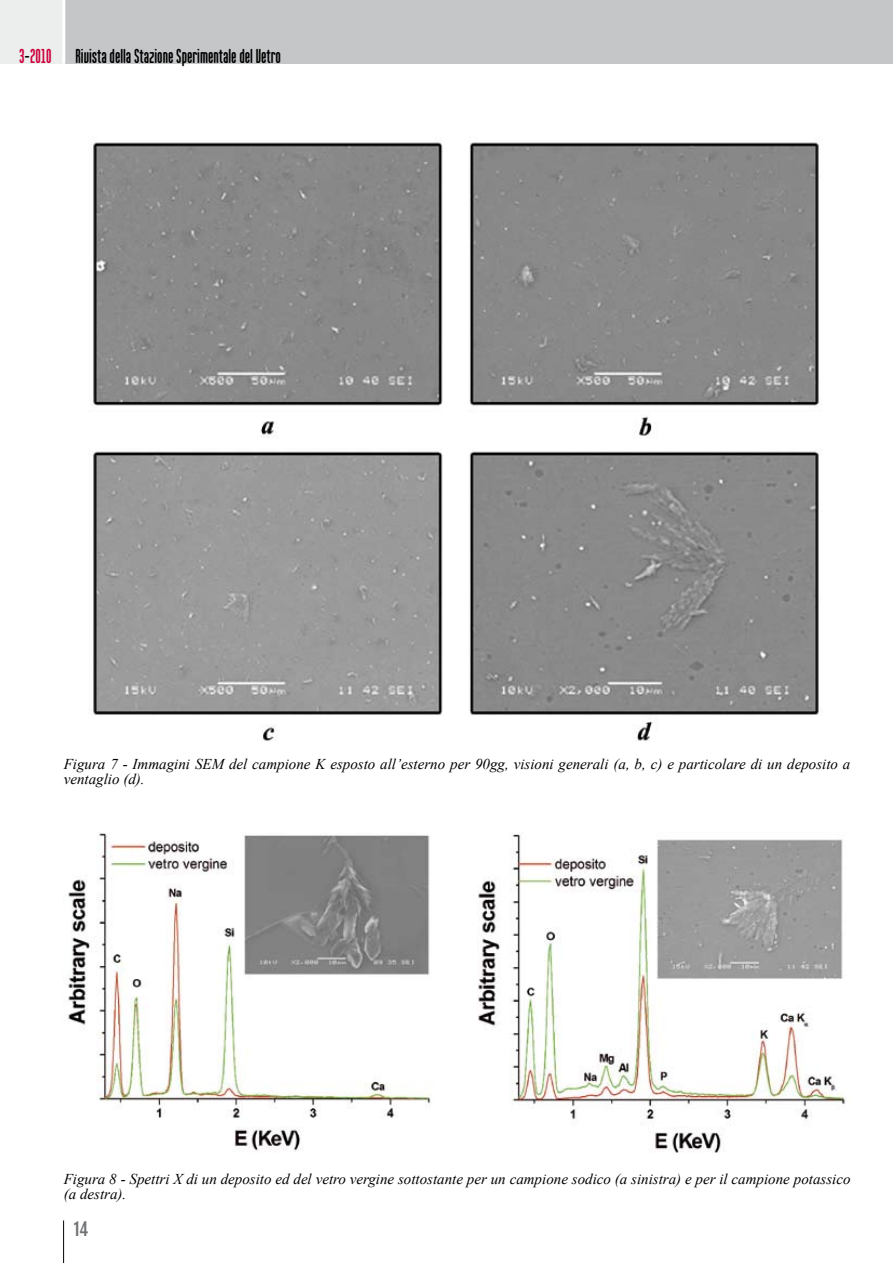
<style>
.page{position:relative;width:893px;height:1263px;background:#fff}
.page>*{position:absolute;margin:0;border:0;box-sizing:border-box;transform-origin:0 0}
.t1{font:700 condensed 21px "DIN Neuzeit Grotesk";color:#707173}
.t2{font:18px "Marten";color:#000}
.t3{font:18px "Marten";color:#ce003c}
.t4{font:italic 15px/15px "Times New Roman";color:#000}
.s1{color:#000}
</style>
<div class="page">
<div style="left:0;top:0;width:64px;height:64px;background:#eceded"></div>
<div style="left:64px;top:0;width:829px;height:64px;background:#c5c6c8"></div>
<hr style="left:63px;top:1220px;width:1px;height:43px;background:#000">
<hr style="left:62px;top:0;width:3px;height:64px;background:#fff">
<img style="left:67px;top:833px;width:364px;height:318px">
<img style="left:478px;top:834px;width:368px;height:319px">
<img style="left:89px;top:142px;width:731px;height:600px">
<p class="t3" style="left:19px;top:45px;width:34px">3<span class="s1">-</span>2010</p>
<p class="t2" style="left:75px;top:45px;width:207px">Rivista della Stazione Sperimentale del Vetro</p>
<p class="t4" style="left:64px;top:756px;width:788px">Figura 7 - Immagini SEM del campione K esposto all’esterno per 90gg, visioni generali (a, b, c) e particolare di un deposito a ventaglio (d).</p>
<p class="t4" style="left:64px;top:1171px;width:788px">Figura 8 - Spettri X di un deposito ed del vetro vergine sottostante per un campione sodico (a sinistra) e per il campione potassico (a destra).</p>
<h1 class="t1" style="left:74px;top:1216px;width:16px">14</h1>
</div>
